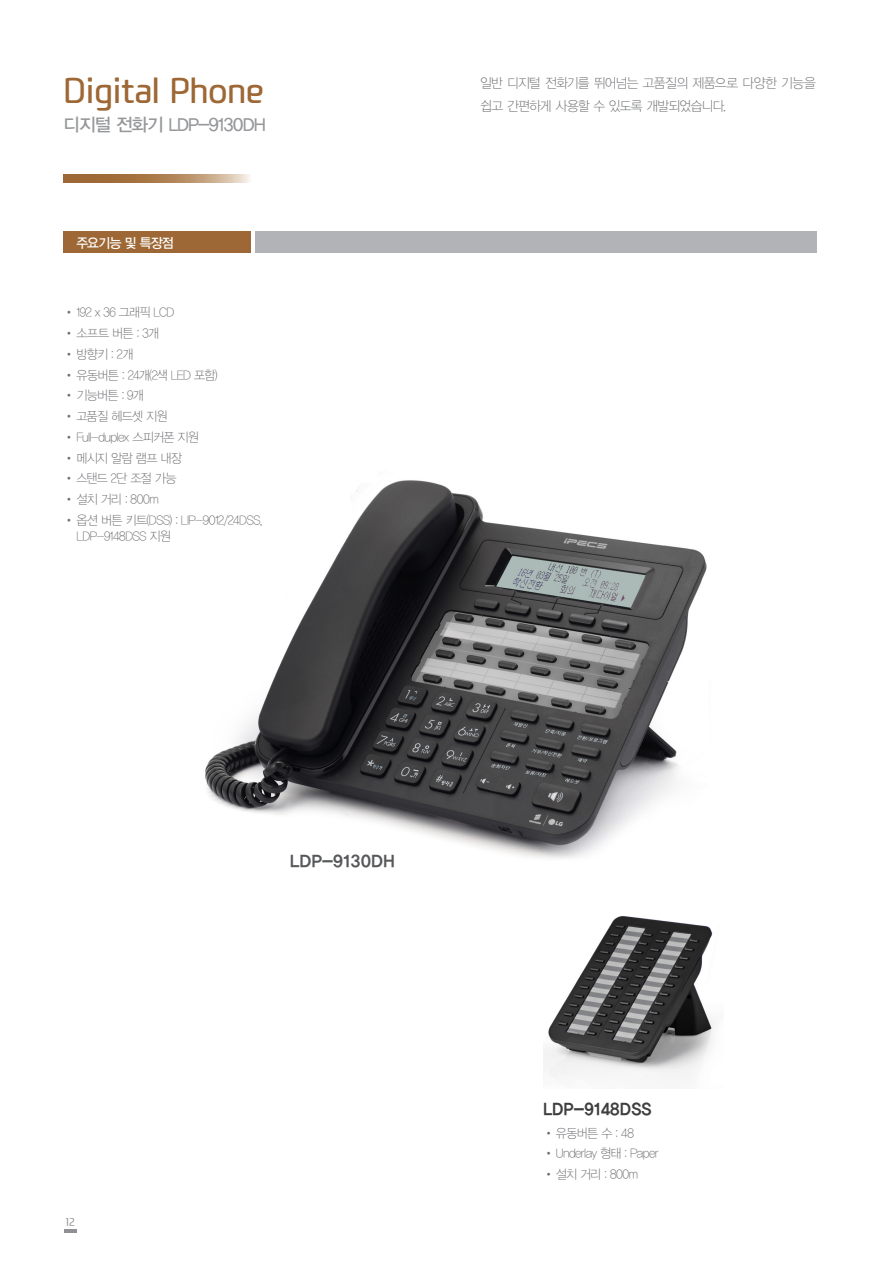
<style>
.page{position:relative;width:893px;height:1263px;background:#fff}
.page>*{position:absolute;margin:0;border:0;box-sizing:border-box;transform-origin:0 0}
.정규{font:33px "i PECS";color:#9d6835}
.정규-2{font:18px "YDVYGO13";letter-spacing:-.05em;color:#95979a}
.Code_No{font:16.5px "YDVYGO15";color:#3e3e3f;scale:.95 1}
.Code_No-2{font:16.5px "YDVYGO15";color:#57585a}
.BODY{font:13.5px/22.5px "YDVYGO11";letter-spacing:-.06em;color:#6c6d70;scale:.95 1}
.t1{font:13.5px "YDVYGO13";letter-spacing:-.055em;color:#fff;scale:.95 1}
.t2{font:12.75px/16.5px "YDVYGO11";letter-spacing:-.05em;color:#6c6d70;scale:.95 1}
.t3{font:10.5px "i PECS";color:#9a9ba0}
</style>
<div class="page">
<hr style="left:64px;top:1229px;width:13px;height:4px;background:#8f9196">
<img style="left:543px;top:916px;width:173px;height:171px">
<img style="left:205px;top:480px;width:502px;height:379px">
<div style="left:64px;top:232px;width:187px;height:21px;background:#9d6835"></div>
<div style="left:255px;top:232px;width:562px;height:21px;background:#b2b3b7"></div>
<svg style="left:64px;top:175px;width:186px;height:7px"></svg>
<p class="정규" style="left:64px;top:69px;width:202px">Digital Phone</p>
<p class="정규-2" style="left:64px;top:112px;width:204px">디지털 전화기 LDP-9130DH</p>
<p class="t1" style="left:76px;top:234px;width:104px">주요기능 및 특장점</p>
<p class="t2" style="left:64px;top:304px;width:118px">• 192 x 36 그래픽 LCD</p>
<p class="t2" style="left:64px;top:324px;width:102px">• 소프트 버튼 : 3개</p>
<p class="t2" style="left:64px;top:345px;width:75px">• 방향키 : 2개</p>
<p class="t2" style="left:64px;top:366px;width:164px">• 유동버튼 : 24개(2색 LED 포함)</p>
<p class="t2" style="left:64px;top:387px;width:86px">• 기능버튼 : 9개</p>
<p class="t2" style="left:64px;top:407px;width:111px">• 고품질 헤드셋 지원</p>
<p class="t2" style="left:64px;top:428px;width:144px">• Full-duplex 스피커폰 지원</p>
<p class="t2" style="left:64px;top:449px;width:126px">• 메시지 알람 램프 내장</p>
<p class="t2" style="left:64px;top:470px;width:121px">• 스탠드 2단 조절 가능</p>
<p class="t2" style="left:64px;top:490px;width:102px">• 설치 거리 : 800m</p>
<p class="t2" style="left:76px;top:511px;width:198px;text-indent:-13px">• 옵션 버튼 키트(DSS) : LIP-9012/24DSS,<br>LDP-9148DSS 지원</p>
<p class="BODY" style="left:480px;top:71px;width:355px">일반 디지털 전화기를 뛰어넘는 고품질의 제품으로 다양한 기능을 쉽고 간편하게 사용할 수 있도록 개발되었습니다.</p>
<p class="t3" style="left:65px;top:1215px;width:11px">12</p>
<p class="Code_No-2" style="left:290px;top:850px;width:107px">LDP-9130DH</p>
<p class="Code_No" style="left:543px;top:1098px;width:116px">LDP-9148DSS</p>
<p class="t2" style="left:543px;top:1124px;width:97px">• 유동버튼 수 : 48</p>
<p class="t2" style="left:543px;top:1144px;width:123px">• Underlay 형태 : Paper</p>
<p class="t2" style="left:543px;top:1165px;width:102px">• 설치 거리 : 800m</p>
</div>
